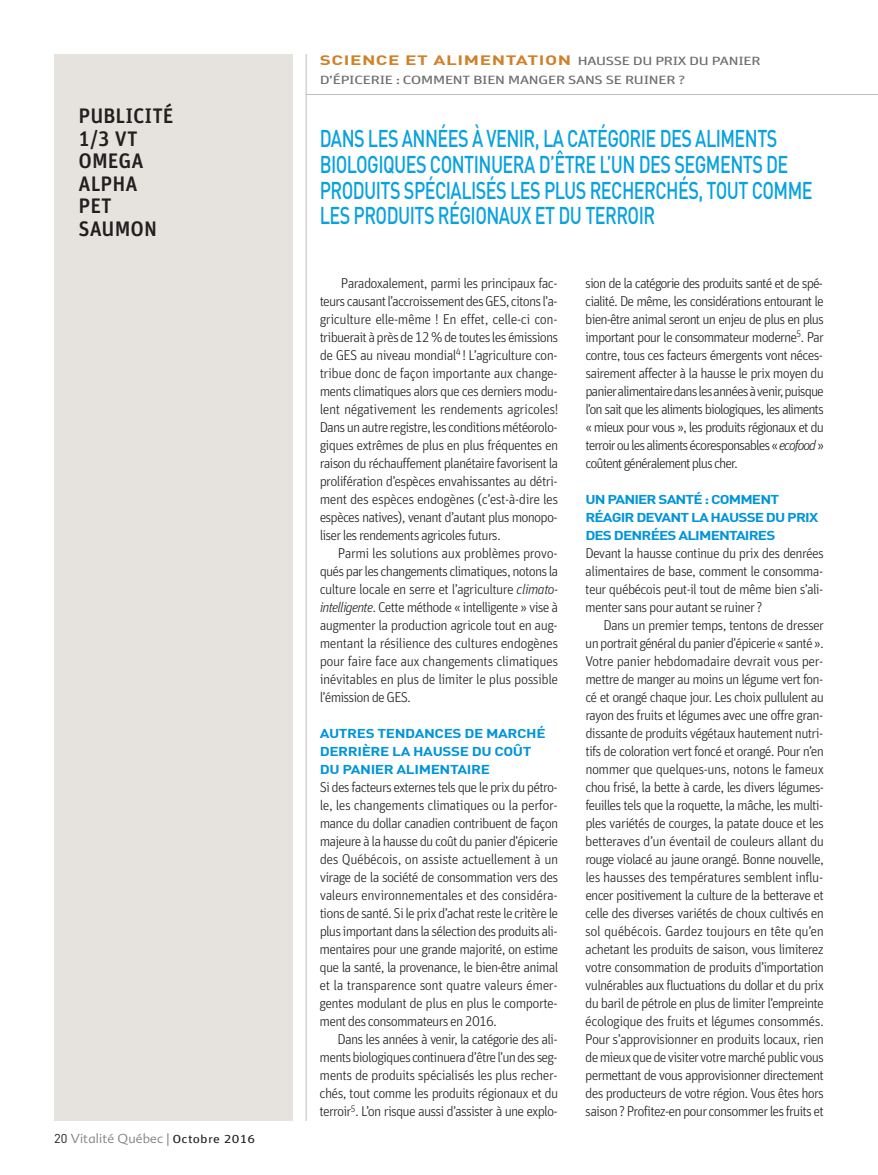
<style>
.page{position:relative;width:878px;height:1175px;background:#fff}
.page>*{position:absolute;margin:0;border:0;box-sizing:border-box;transform-origin:0 0}
.t1{font:500 24px/25.5px "DIN";letter-spacing:-.03em;color:#08a2de;scale:.75 1}
.t2{font:21px/22.5px "Unit Medium LF";color:#231f20}
.t3{font:14.25px/18px "Unit Light LF";letter-spacing:-.055em;color:#231f20;text-align:justify}
.t4{font:700 13.5px "DIN";letter-spacing:.03em;color:#cf8228;scale:1.4 1}
.t5{font:700 12.75px/18px "DIN";letter-spacing:-.055em;color:#0095d9;scale:1.2 1}
.t6{font:700 12.75px/18px "DIN";letter-spacing:-.025em;color:#0095d9;scale:1.2 1}
.t7{font:300 12.75px "Advert";letter-spacing:.015em;color:#808285}
.t8{font:12px "Unit Regular LF";letter-spacing:-.05em;color:#6c6d70;scale:1.4 1}
.s1{font-family:"DIN";font-weight:400;color:#231f20}
.s2{font-family:"Unit Regular LF";font-weight:400;font-size:11.7px;color:#231f20}
.s3{font-family:"Unit Regular LF";font-weight:400;font-size:12px;color:#6c6d70}
.s4{font-family:"Unit Light Italic LF"}
</style>
<div class="page">
<div style="left:54px;top:54px;width:238px;height:1066px;background:#e6e2de"></div>
<hr style="left:306px;top:94px;width:572px;height:1px;background:#bcbdc0">
<hr style="left:306px;top:54px;width:1px;height:1066px;background:#bcbdc0">
<h2 class="t2" style="left:79px;top:107px;width:97px">PUBLICITÉ<br>1/3 VT<br>OMEGA<br>ALPHA<br>PET<br>SAUMON</h2>
<p class="t7" style="left:54px;top:1131px;width:203px"><span class="s1">20</span> Vitalité Québec | <span class="s2">Octobre 2016</span></p>
<p class="t4" style="left:320px;top:52px;width:316px">SCIENCE ET ALIMENTATION <span class="s3">HAUSSEDUPRIXDUPANIER</span></p>
<p class="t8" style="left:319px;top:76px;width:263px">D’ÉPICERIE : COMMENT BIEN MANGER SANS SE RUINER ?</p>
<h1 class="t1" style="left:319px;top:126px;width:658px">DANS LES ANNÉES À VENIR, LA CATÉGORIE DES ALIMENTS BIOLOGIQUES CONTINUERA D’ÊTRE L’UN DES SEGMENTS DE PRODUITS SPÉCIALISÉS LES PLUS RECHERCHÉS, TOUT COMME LES PRODUITS RÉGIONAUX ET DU TERROIR</h1>
<p class="t3" style="left:319px;top:276px;width:240px;text-indent:21px">Paradoxalement, parmi les principaux fac&shy;teurscausantl’accroissementdesGES,citonsl’a&shy;griculture elle-même ! En effet, celle-ci con&shy;tribuerait à près de 12 % de toutes les émissions de GES au niveau mondial<sup>4</sup> ! L’agriculture con&shy;tribue donc de façon importante aux change&shy;ments climatiques alors que ces derniers modu&shy;lent négativement les rendements agricoles!<br>Dansunautreregistre,lesconditionsmétéorolo&shy;giques extrêmes de plus en plus fréquentes en raison du réchauffement planétaire favorisent la prolifération d’espèces envahissantes au détri&shy;ment des espèces endogènes (c’est-à-dire les espèces natives), venant d’autant plus monopo&shy;liser les rendements agricoles futurs.</p>
<p class="t3" style="left:319px;top:546px;width:240px;text-indent:18px">Parmi les solutions aux problèmes provo&shy;qués par les changements climatiques, notons la culture locale en serre et l’agriculture <span class="s4">climato&shy;intelligente</span>. Cette méthode « intelligente » vise à augmenter la production agricole tout en aug&shy;mentant la résilience des cultures endogènes pour faire face aux changements climatiques inévitables en plus de limiter le plus possible l’émission de GES.</p>
<p class="t6" style="left:320px;top:725px;width:190px">AUTRES TENDANCES DE MARCHÉ<br>DERRIÈRE LA HAUSSE DU COÛT<br>DU PANIER ALIMENTAIRE</p>
<p class="t3" style="left:319px;top:780px;width:240px">Si des facteurs externes tels que le prix du pétro&shy;le, les changements climatiques ou la perfor&shy;mance du dollar canadien contribuent de façon majeure à la hausse du coût du panier d’épicerie des Québécois, on assiste actuellement à un virage de la société de consommation vers des valeurs environnementales et des considéra&shy;tions de santé. Si le prix d’achat reste le critère le plusimportant dansla sélectiondesproduitsali&shy;mentaires pour une grande majorité, on estime que la santé, la provenance, le bien-être animal et la transparence sont quatre valeurs émer&shy;gentes modulant de plus en plus le comporte&shy;ment des consommateurs en 2016.</p>
<p class="t3" style="left:319px;top:1032px;width:240px;text-indent:18px">Dans les années à venir, la catégorie des ali&shy;mentsbiologiquescontinuerad’êtrel’undesseg&shy;ments de produits spécialisés les plus recher&shy;chés, tout comme les produits régionaux et du terroir<sup>5</sup>. L’on risque aussi d’assister à une explo-</p>
<p class="t3" style="left:585px;top:276px;width:240px">sion de la catégorie des produits santé et de spé&shy;cialité. De même, les considérations entourant le bien-être animal seront un enjeu de plus en plus important pour le consommateur moderne<sup>5</sup>. Par contre, tous ces facteurs émergents vont néces&shy;sairement affecter à la hausse le prix moyen du panieralimentairedanslesannéesàvenir,puisque l’on sait que les aliments biologiques, les aliments « mieux pour vous », les produits régionaux et du terroiroulesalimentsécoresponsables«<span class="s4">ecofood</span>» coûtent généralement plus cher.</p>
<p class="t5" style="left:585px;top:491px;width:196px">UN PANIER SANTÉ : COMMENT<br>RÉAGIR DEVANT LA HAUSSE DU PRIX<br>DES DENRÉES ALIMENTAIRES</p>
<p class="t3" style="left:585px;top:546px;width:240px">Devant la hausse continue du prix des denrées alimentaires de base, comment le consomma&shy;teur québécois peut-il tout de même bien s’ali&shy;menter sans pour autant se ruiner ?</p>
<p class="t3" style="left:585px;top:618px;width:240px;text-indent:18px">Dans un premier temps, tentons de dresser un portrait général du panier d’épicerie « santé ».<br>Votre panier hebdomadaire devrait vous per&shy;mettre de manger au moins un légume vert fon&shy;cé et orangé chaque jour. Les choix pullulent au rayon des fruits et légumes avec une offre gran&shy;dissante de produits végétaux hautement nutri&shy;tifs de coloration vert foncé et orangé. Pour n’en nommer que quelques-uns, notons le fameux chou frisé, la bette à carde, les divers légumes&shy;feuilles tels que la roquette, la mâche, les multi&shy;ples variétés de courges, la patate douce et les betteraves d’un éventail de couleurs allant du rouge violacé au jaune orangé. Bonne nouvelle, les hausses des températures semblent influ&shy;encer positivement la culture de la betterave et celle des diverses variétés de choux cultivés en sol québécois. Gardez toujours en tête qu’en achetant les produits de saison, vous limiterez votre consommation de produits d’importation vulnérables aux fluctuations du dollar et du prix du baril de pétrole en plus de limiter l’empreinte écologique des fruits et légumes consommés.<br>Pour s’approvisionner en produits locaux, rien demieuxquedevisitervotremarchépublicvous permettant de vous approvisionner directement des producteurs de votre région. Vous êtes hors saison ? Profitez-en pour consommer les fruits et</p>
</div>
